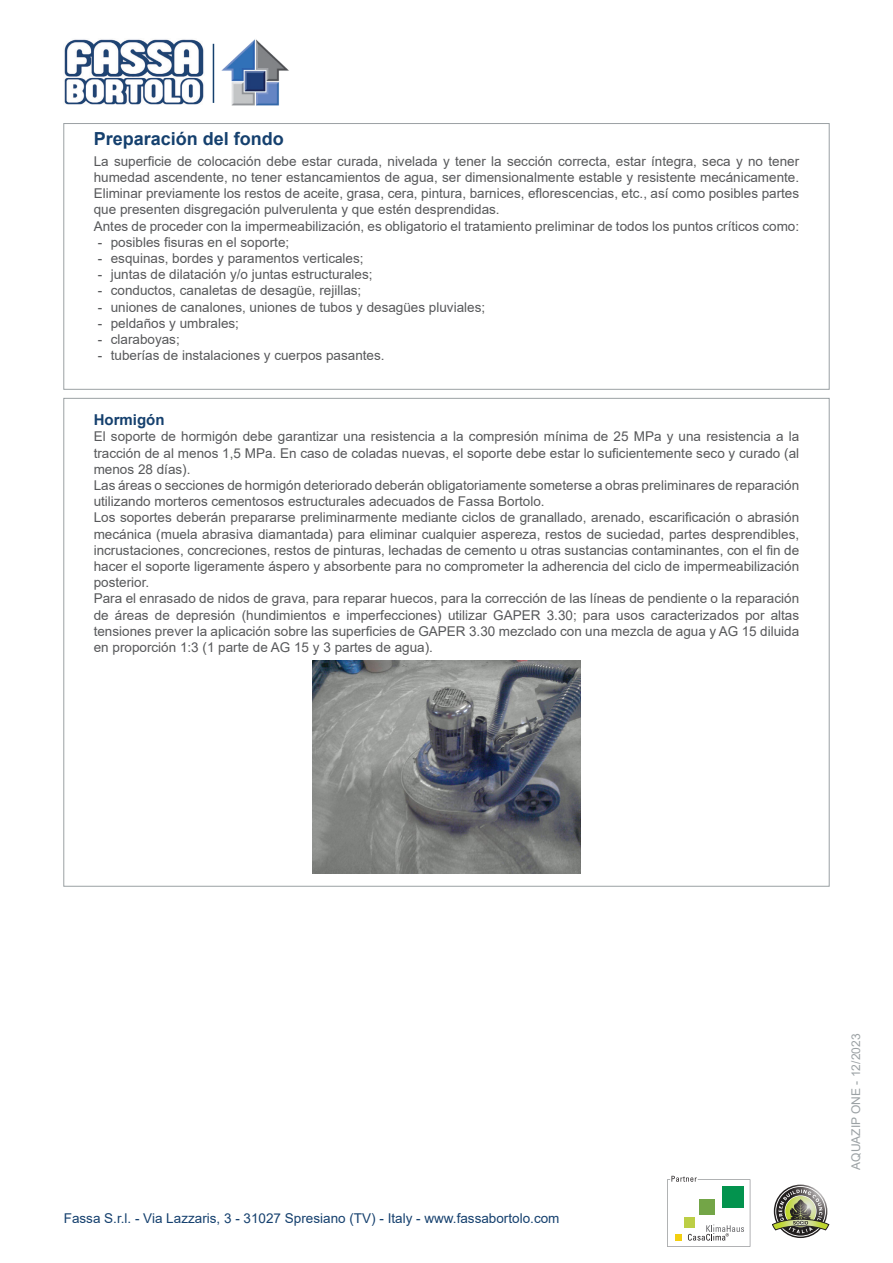
<style>
.page{position:relative;width:893px;height:1263px;background:#fff}
.page>*{position:absolute;margin:0;border:0;box-sizing:border-box;transform-origin:0 0}
.Titolo{font:700 18px "Arial";color:#15406e}
.Sottotitolo{font:700 15px "Arial";color:#15406e}
.Descrizione1{font:13.5px/16.2px "Arial";color:#57585a;text-align:justify}
.t1{font:13.5px "Arial";color:#15406e}
.t2{font:12px "Arial";color:#9ba1a4}
</style>
<div class="page">
<div style="left:64px;top:123px;width:765px;height:266px;border:1px solid #9ba1a4"></div>
<img style="left:312px;top:661px;width:269px;height:212px">
<svg style="left:667px;top:1176px;width:83px;height:71px"></svg>
<svg style="left:772px;top:1186px;width:57px;height:50px"></svg>
<img style="left:64px;top:39px;width:140px;height:66px">
<hr style="left:213px;top:44px;width:1px;height:59px;background:#15406e">
<img style="left:221px;top:39px;width:68px;height:67px">
<p class="Titolo" style="left:94px;top:126px;width:192px">Preparación del fondo</p>
<p class="Descrizione1" style="left:94px;top:153px;width:707px">La superficie de colocación debe estar curada, nivelada y tener la sección correcta, estar íntegra, seca y no tener humedad ascendente, no tener estancamientos de agua, ser dimensionalmente estable y resistente mecánicamente.<br>Eliminar previamente los restos de aceite, grasa, cera, pintura, barnices, eflorescencias, etc., así como posibles partes que presenten disgregación pulverulenta y que estén desprendidas.</p>
<p class="Descrizione1" style="left:94px;top:218px;width:707px">Antes de proceder con la impermeabilización, es obligatorio el tratamiento preliminar de todos los puntos críticos como:</p>
<p class="Descrizione1" style="left:98px;top:234px;width:193px">- posibles fisuras en el soporte;</p>
<p class="Descrizione1" style="left:98px;top:250px;width:267px">- esquinas, bordes y paramentos verticales;</p>
<p class="Descrizione1" style="left:98px;top:266px;width:276px">- juntas de dilatación y/o juntas estructurales;</p>
<p class="Descrizione1" style="left:98px;top:282px;width:265px">- conductos, canaletas de desagüe, rejillas;</p>
<p class="Descrizione1" style="left:98px;top:299px;width:389px">- uniones de canalones, uniones de tubos y desagües pluviales;</p>
<p class="Descrizione1" style="left:98px;top:315px;width:143px">- peldaños y umbrales;</p>
<p class="Descrizione1" style="left:98px;top:331px;width:83px">- claraboyas;</p>
<p class="Descrizione1" style="left:98px;top:347px;width:288px">- tuberías de instalaciones y cuerpos pasantes.</p>
<p class="Sottotitolo" style="left:94px;top:409px;width:72px">Hormigón</p>
<p class="Descrizione1" style="left:94px;top:428px;width:707px">El soporte de hormigón debe garantizar una resistencia a la compresión mínima de 25 MPa y una resistencia a la tracción de al menos 1,5 MPa. En caso de coladas nuevas, el soporte debe estar lo suficientemente seco y curado (al menos 28 días).</p>
<p class="Descrizione1" style="left:94px;top:477px;width:707px">Las áreas o secciones de hormigón deteriorado deberán obligatoriamente someterse a obras preliminares de reparación utilizando morteros cementosos estructurales adecuados de Fassa Bortolo.</p>
<p class="Descrizione1" style="left:94px;top:509px;width:707px">Los soportes deberán prepararse preliminarmente mediante ciclos de granallado, arenado, escarificación o abrasión mecánica (muela abrasiva diamantada) para eliminar cualquier aspereza, restos de suciedad, partes desprendibles, incrustaciones, concreciones, restos de pinturas, lechadas de cemento u otras sustancias contaminantes, con el fin de hacer el soporte ligeramente áspero y absorbente para no comprometer la adherencia del ciclo de impermeabilización posterior.</p>
<p class="Descrizione1" style="left:94px;top:590px;width:707px">Para el enrasado de nidos de grava, para reparar huecos, para la corrección de las líneas de pendiente o la reparación de áreas de depresión (hundimientos e imperfecciones) utilizar GAPER 3.30; para usos caracterizados por altas tensiones prever la aplicación sobre las superficies de GAPER 3.30 mezclado con una mezcla de agua y AG 15 diluida en proporción 1:3 (1 parte de AG 15 y 3 partes de agua).</p>
<p class="t1" style="left:64px;top:1208px;width:497px">Fassa S.r.l. - Via Lazzaris, 3 - 31027 Spresiano (TV) - Italy - www.fassabortolo.com</p>
<p class="t2" style="left:848px;top:1170px;width:137px;rotate:-90deg">AQUAZIP ONE - 12/2023</p>
</div>
